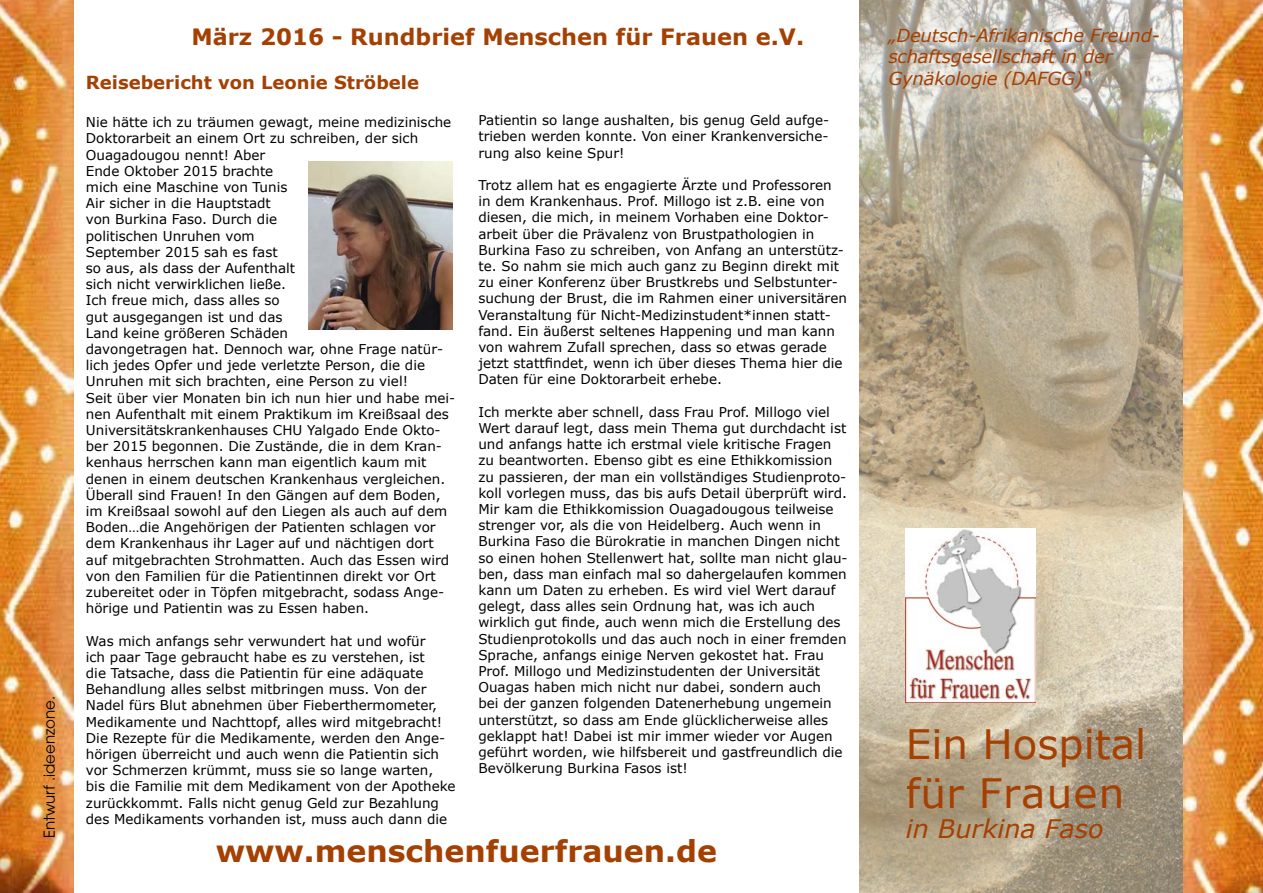
<style>
.page{position:relative;width:1263px;height:893px;background:#fff}
.page>*{position:absolute;margin:0;border:0;box-sizing:border-box;transform-origin:0 0}
.t1{font:40.5px/48.6px "Verdana";color:#a54003}
.t2{font:700 30px "Verdana";color:#a54003}
.t3{font:italic 25.5px "Verdana";color:#a54003}
.t4{font:700 22.5px "Verdana";color:#a54003}
.t5{font:italic 18px/21.6px "Verdana";letter-spacing:-.01em;color:#a54003}
.t6{font:700 18px "Verdana";color:#a54003}
.t7{font:15px "Avant Garde";color:#000}
.t8{font:13.5px/16.2px "Verdana";color:#000}
</style>
<div class="page">
<img style="left:860px;top:0;width:323px;height:893px">
<img style="left:0;top:0;width:73px;height:893px">
<img style="left:1183px;top:0;width:80px;height:893px">
<img style="left:906px;top:528px;width:130px;height:174px">
<img style="left:308px;top:162px;width:144px;height:167px">
<p class="t7" style="left:40px;top:838px;width:144px;rotate:-90deg">Entwurf .ideenzone.</p>
<h3 class="t4" style="left:191px;top:22px;width:614px">März 2016 - Rundbrief Menschen für Frauen e.V.</h3>
<h3 class="t6" style="left:86px;top:71px;width:335px">Reisebericht von Leonie Ströbele</h3>
<p class="t8" style="left:86px;top:114px;width:371px">Nie hätte ich zu träumen gewagt, meine medizinische Doktorarbeit an einem Ort zu schreiben, der sich Ouagadougou nennt! Aber<br>Ende Oktober 2015 brachte<br>mich eine Maschine von Tunis<br>Air sicher in die Hauptstadt<br>von Burkina Faso. Durch die<br>politischen Unruhen vom<br>September 2015 sah es fast<br>so aus, als dass der Aufenthalt<br>sich nicht verwirklichen ließe.<br>Ich freue mich, dass alles so<br>gut ausgegangen ist und das<br>Land keine größeren Schäden<br>davongetragen hat. Dennoch war, ohne Frage natür&shy;lich jedes Opfer und jede verletzte Person, die die Unruhen mit sich brachten, eine Person zu viel!<br>Seit über vier Monaten bin ich nun hier und habe mei&shy;nen Aufenthalt mit einem Praktikum im Kreißsaal des Universitätskrankenhauses CHU Yalgado Ende Okto&shy;ber 2015 begonnen. Die Zustände, die in dem Kran&shy;kenhaus herrschen kann man eigentlich kaum mit denen in einem deutschen Krankenhaus vergleichen.<br>Überall sind Frauen! In den Gängen auf dem Boden, im Kreißsaal sowohl auf den Liegen als auch auf dem Boden…die Angehörigen der Patienten schlagen vor dem Krankenhaus ihr Lager auf und nächtigen dort auf mitgebrachten Strohmatten. Auch das Essen wird von den Familien für die Patientinnen direkt vor Ort zubereitet oder in Töpfen mitgebracht, sodass Ange&shy;hörige und Patientin was zu Essen haben.</p>
<p class="t8" style="left:86px;top:633px;width:371px">Was mich anfangs sehr verwundert hat und wofür<br>ich paar Tage gebraucht habe es zu verstehen, ist<br>die Tatsache, dass die Patientin für eine adäquate Behandlung alles selbst mitbringen muss. Von der Nadel fürs Blut abnehmen über Fieberthermometer, Medikamente und Nachttopf, alles wird mitgebracht!<br>Die Rezepte für die Medikamente, werden den Ange&shy;hörigen überreicht und auch wenn die Patientin sich vor Schmerzen krümmt, muss sie so lange warten, bis die Familie mit dem Medikament von der Apotheke zurückkommt. Falls nicht genug Geld zur Bezahlung des Medikaments vorhanden ist, muss auch dann die</p>
<p class="t8" style="left:478px;top:112px;width:352px;text-align:justify">Patientin so lange aushalten, bis genug Geld aufge&shy;trieben werden konnte. Von einer Krankenversiche&shy;rung also keine Spur!</p>
<p class="t8" style="left:478px;top:177px;width:370px">Trotz allem hat es engagierte Ärzte und Professoren in dem Krankenhaus. Prof. Millogo ist z.B. eine von diesen, die mich, in meinem Vorhaben eine Doktor&shy;arbeit über die Prävalenz von Brustpathologien in Burkina Faso zu schreiben, von Anfang an unterstütz&shy;te. So nahm sie mich auch ganz zu Beginn direkt mit zu einer Konferenz über Brustkrebs und Selbstunter&shy;suchung der Brust, die im Rahmen einer universitären Veranstaltung für Nicht-Medizinstudent*innen statt&shy;fand. Ein äußerst seltenes Happening und man kann von wahrem Zufall sprechen, dass so etwas gerade jetzt stattfindet, wenn ich über dieses Thema hier die Daten für eine Doktorarbeit erhebe.</p>
<p class="t8" style="left:478px;top:404px;width:371px">Ich merkte aber schnell, dass Frau Prof. Millogo viel Wert darauf legt, dass mein Thema gut durchdacht ist und anfangs hatte ich erstmal viele kritische Fragen zu beantworten. Ebenso gibt es eine Ethikkomission zu passieren, der man ein vollständiges Studienproto&shy;koll vorlegen muss, das bis aufs Detail überprüft wird.<br>Mir kam die Ethikkomission Ouagadougous teilweise strenger vor, als die von Heidelberg. Auch wenn in Burkina Faso die Bürokratie in manchen Dingen nicht so einen hohen Stellenwert hat, sollte man nicht glau&shy;ben, dass man einfach mal so dahergelaufen kommen kann um Daten zu erheben. Es wird viel Wert darauf gelegt, dass alles sein Ordnung hat, was ich auch wirklich gut finde, auch wenn mich die Erstellung des Studienprotokolls und das auch noch in einer fremden Sprache, anfangs einige Nerven gekostet hat. Frau Prof. Millogo und Medizinstudenten der Universität Ouagas haben mich nicht nur dabei, sondern auch<br>bei der ganzen folgenden Datenerhebung ungemein unterstützt, so dass am Ende glücklicherweise alles geklappt hat! Dabei ist mir immer wieder vor Augen geführt worden, wie hilfsbereit und gastfreundlich die Bevölkerung Burkina Fasos ist!</p>
<h2 class="t2" style="left:216px;top:831px;width:503px">www.menschenfuerfrauen.de</h2>
<h3 class="t5" style="left:888px;top:25px;width:273px">„Deutsch-Afrikanische Freund&shy;schaftsgesellschaft in der<br>Gynäkologie (DAFGG)“</h3>
<h1 class="t1" style="left:906px;top:721px;width:242px">Ein Hospital für Frauen</h1>
<h3 class="t3" style="left:906px;top:813px;width:199px">in Burkina Faso</h3>
</div>
